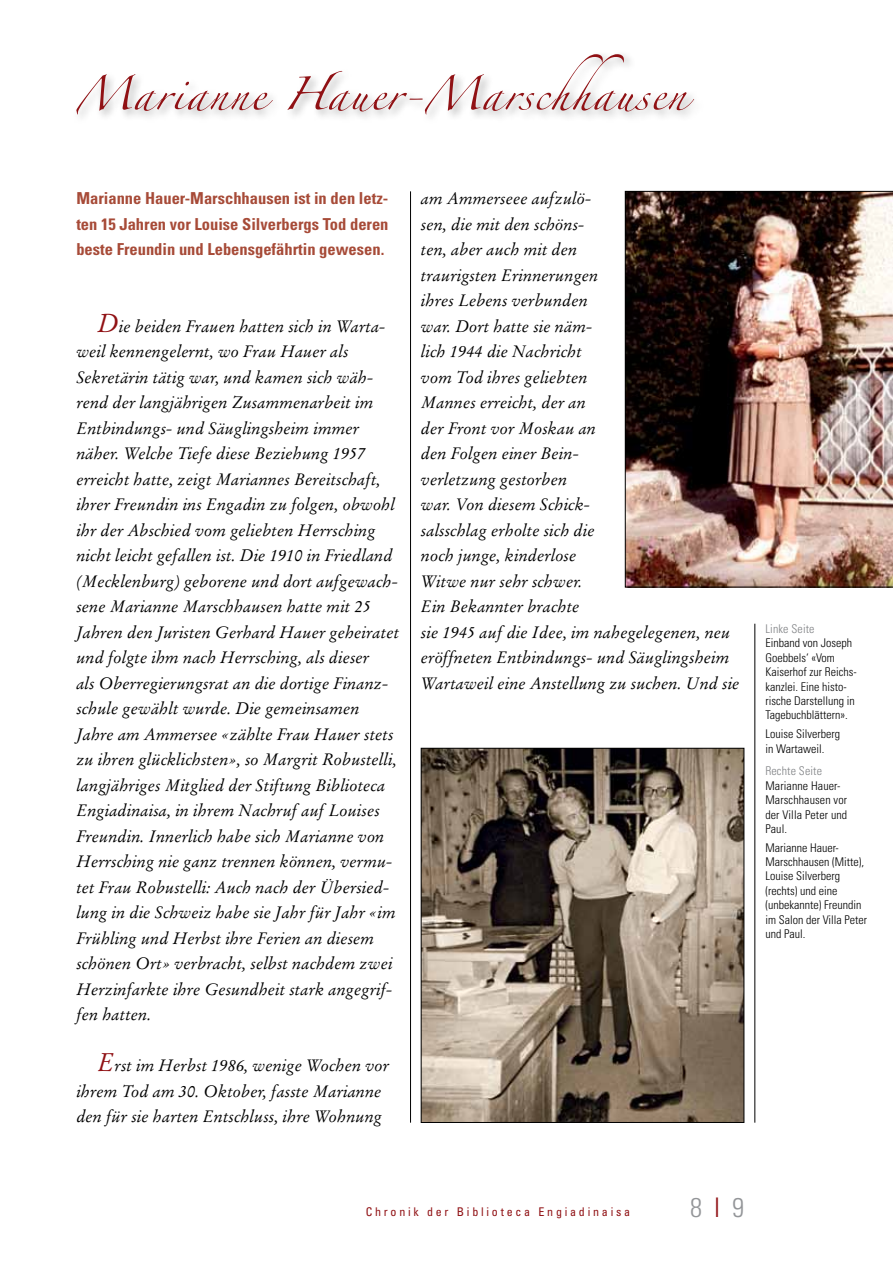
<style>
.page{position:relative;width:893px;height:1263px;background:#fff}
.page>*{position:absolute;margin:0;border:0;box-sizing:border-box;transform-origin:0 0}
.t1{font:300 condensed 27px "Univers";color:#939598}
.t2{font:italic 16.5px/25.5px "Stempel Garamond";color:#000}
.t3{font:700 condensed 16.5px/25.5px "Univers";color:#a74b38;text-align:justify}
.t4{font:300 condensed 12px/14.4px "Univers";color:#000}
.t5{font:condensed 12px "Univers";letter-spacing:.23em;color:#901114}
.t6{font:300 condensed 12px "Univers";letter-spacing:.01em;color:#808285}
.s1{font-size:25.5px;color:#901114}
.s2{color:#901114}
</style>
<div class="page">
<hr style="left:755px;top:624px;width:1px;height:499px;background:#000">
<svg style="left:76px;top:54px;width:618px;height:61px"></svg>
<hr style="left:410px;top:191px;width:1px;height:932px;background:#000">
<img style="left:625px;top:191px;width:268px;height:396px">
<img style="left:423px;top:750px;width:319px;height:371px">
<div style="left:421px;top:748px;width:323px;height:375px;border:1px solid #000"></div>
<p class="t3" style="left:76px;top:185px;width:314px">Marianne Hauer-Marschhausen ist in den letz&shy;ten 15 Jahren vor Louise Silverbergs Tod deren beste Freundin und Lebensgefährtin gewesen.</p>
<p class="t2" style="left:76px;top:313px;width:324px;text-indent:21px"><span class="s1">D</span>ie beiden Frauen hatten sich in Warta&shy;weil kennengelernt, wo Frau Hauer als Sekretärin tätig war, und kamen sich wäh&shy;rend der langjährigen Zusammenarbeit im Entbindungs- und Säuglingsheim immer näher. Welche Tiefe diese Beziehung 1957 erreicht hatte, zeigt Mariannes Bereitschaft, ihrer Freundin ins Engadin zu folgen, obwohl ihr der Abschied vom geliebten Herrsching nicht leicht gefallen ist. Die 1910 in Friedland (Mecklenburg) geborene und dort aufgewach&shy;sene Marianne Marschhausen hatte mit 25<br>Jahren den Juristen Gerhard Hauer geheiratet und folgte ihm nach Herrsching, als dieser<br>als Oberregierungsrat an die dortige Finanz&shy;schule gewählt wurde. Die gemeinsamen Jahre am Ammersee «zählte Frau Hauer stets zu ihren glücklichsten», so Margrit Robustelli, langjähriges Mitglied der Stiftung Biblioteca Engiadinaisa, in ihrem Nachruf auf Louises Freundin. Innerlich habe sich Marianne von Herrsching nie ganz trennen können, vermu&shy;tet Frau Robustelli: Auch nach der Übersied&shy;lung in die Schweiz habe sie Jahr für Jahr «im Frühling und Herbst ihre Ferien an diesem schönen Ort» verbracht, selbst nachdem zwei Herzinfarkte ihre Gesundheit stark angegrif&shy;fen hatten.</p>
<p class="t2" style="left:76px;top:1053px;width:314px;text-indent:21px"><span class="s1">E</span>rst im Herbst 1986, wenige Wochen vor ihrem Tod am 30. Oktober, fasste Marianne den für sie harten Entschluss, ihre Wohnung</p>
<p class="t2" style="left:421px;top:186px;width:320px">am Ammerseee aufzulö-<br>sen, die mit den schöns-<br>ten, aber auch mit den<br>traurigsten Erinnerungen<br>ihres Lebens verbunden<br>war. Dort hatte sie näm-<br>lich 1944 die Nachricht<br>vom Tod ihres geliebten<br>Mannes erreicht, der an<br>der Front vor Moskau an<br>den Folgen einer Bein-<br>verletzung gestorben<br>war. Von diesem Schick-<br>salsschlag erholte sich die<br>noch junge, kinderlose<br>Witwe nur sehr schwer.<br>Ein Bekannter brachte<br>sie 1945 auf die Idee, im nahegelegenen, neu eröffneten Entbindungs- und Säuglingsheim<br>Wartaweil eine Anstellung zu suchen. Und sie</p>
<p class="t6" style="left:765px;top:622px;width:51px">Linke Seite</p>
<p class="t4" style="left:765px;top:636px;width:93px">Einband von Joseph<br>Goebbels‘ «Vom<br>Kaiserhof zur Reichs&shy;kanzlei. Eine histo&shy;rische Darstellung in<br>Tagebuchblättern».</p>
<p class="t4" style="left:765px;top:726px;width:76px">Louise Silverberg in Wartaweil.</p>
<p class="t6" style="left:765px;top:764px;width:58px">Rechte Seite</p>
<p class="t4" style="left:765px;top:778px;width:83px">Marianne Hauer-<br>Marschhausen vor der Villa Peter und<br>Paul.</p>
<p class="t4" style="left:765px;top:840px;width:103px">Marianne Hauer-<br>Marschhausen (Mitte),<br>Louise Silverberg (rechts) und eine (unbekannte) Freundin im Salon der Villa Peter und Paul.</p>
<p class="t5" style="left:366px;top:1204px;width:266px">Chronik der Biblioteca Engiadinaisa</p>
<h1 class="t1" style="left:690px;top:1191px;width:55px">8 <span class="s2">I</span> 9</h1>
</div>
